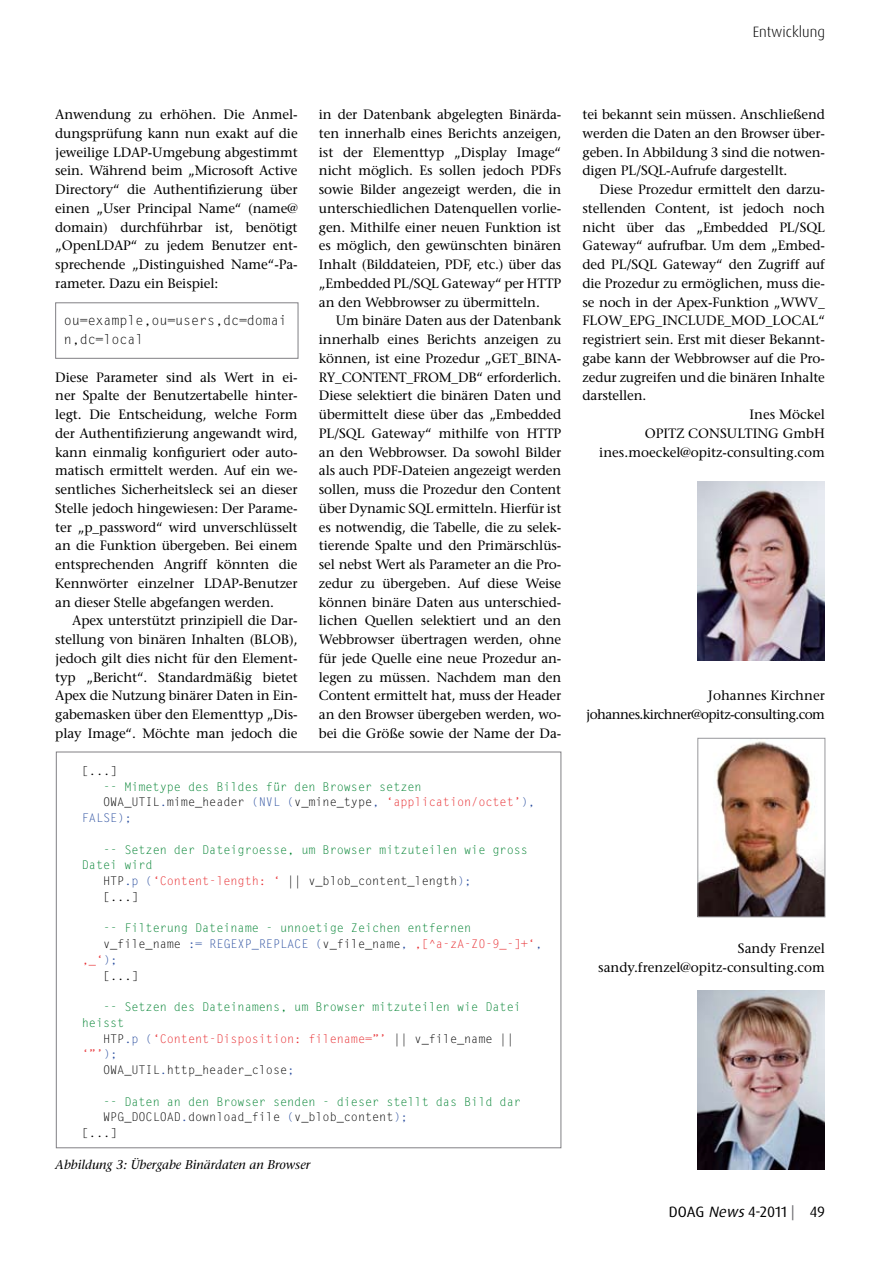
<style>
.page{position:relative;width:893px;height:1263px;background:#fff}
.page>*{position:absolute;margin:0;border:0;box-sizing:border-box;transform-origin:0 0}
.t1{font:15px "Dax Pro";letter-spacing:-.005em;color:#000}
.t2{font:300 15px "Dax Pro";color:#000}
.t3{font:500 13.5px/18.8px "Stone Serif Std";letter-spacing:-.01em;color:#000;text-align:justify}
.t4{font:500 13.5px/18.8px "Stone Serif Std";letter-spacing:-.04em;color:#000;text-align:right}
.t5{font:13.5px/18.8px "Letter Gothic Std";letter-spacing:-.01em;color:#000}
.t6{font:italic 500 12.75px "Stone Serif Std";color:#000}
.t7{font:12px/15.8px "Letter Gothic Std";letter-spacing:-.01em;color:#008231}
.t8{font:12px "Letter Gothic Std";letter-spacing:-.01em;color:#010101}
.t9{font:12px "Letter Gothic Std";letter-spacing:-.01em;color:#e72b2f}
.t10{font:12px "Letter Gothic Std";color:#000}
.t11{font:12px "Letter Gothic Std";letter-spacing:-.01em;color:#2a4e9f}
.s1{color:#2a4e9f}
.s2{color:#e72b2f}
.s3{color:#010101}
.s4{font-style:italic}
.s5{color:#68676c}
</style>
<div class="page">
<img style="left:698px;top:990px;width:127px;height:179px">
<div style="left:55px;top:302px;width:243px;height:57px;border:1px solid #818084"></div>
<img style="left:699px;top:741px;width:124px;height:174px">
<div style="left:697px;top:738px;width:128px;height:179px;border:1px solid #97979b"></div>
<img style="left:698px;top:482px;width:127px;height:178px">
<p class="t2" style="left:753px;top:22px;width:74px">Entwicklung</p>
<p class="t3" style="left:55px;top:105px;width:244px">Anwendung zu erhöhen. Die Anmel&shy;dungsprüfung kann nun exakt auf die jeweilige LDAP-Umgebung abgestimmt sein. Während beim „Microsoft Active Directory“ die Authentifizierung über einen „User Principal Name“ (name@ domain) durchführbar ist, benötigt „OpenLDAP“ zu jedem Benutzer ent&shy;sprechende „Distinguished Name“-Pa&shy;rameter. Dazu ein Beispiel:</p>
<p class="t5" style="left:64px;top:312px;width:225px">ou=example,ou=users,dc=domai n,dc=local</p>
<p class="t3" style="left:55px;top:368px;width:244px">Diese Parameter sind als Wert in ei&shy;ner Spalte der Benutzertabelle hinter&shy;legt. Die Entscheidung, welche Form der Authentifizierung angewandt wird, kann einmalig konfiguriert oder auto&shy;matisch ermittelt werden. Auf ein we&shy;sentliches Sicherheitsleck sei an dieser Stelle jedoch hingewiesen: Der Parame&shy;ter „p_password“ wird unverschlüsselt an die Funktion übergeben. Bei einem entsprechenden Angriff könnten die Kennwörter einzelner LDAP-Benutzer an dieser Stelle abgefangen werden.</p>
<p class="t3" style="left:55px;top:611px;width:244px;text-indent:17px">Apex unterstützt prinzipiell die Dar&shy;stellung von binären Inhalten (BLOB), jedoch gilt dies nicht für den Element&shy;typ „Bericht“. Standardmäßig bietet Apex die Nutzung binärer Daten in Ein&shy;gabemasken über den Elementtyp „Dis&shy;play Image“. Möchte man jedoch die</p>
<p class="t3" style="left:319px;top:105px;width:244px">in der Datenbank abgelegten Binärda&shy;ten innerhalb eines Berichts anzeigen, ist der Elementtyp „Display Image“ nicht möglich. Es sollen jedoch PDFs sowie Bilder angezeigt werden, die in unterschiedlichen Datenquellen vorlie&shy;gen. Mithilfe einer neuen Funktion ist es möglich, den gewünschten binären Inhalt (Bilddateien, PDF, etc.) über das „Embedded PL/SQL Gateway“ per HTTP an den Webbrowser zu übermitteln.</p>
<p class="t3" style="left:319px;top:311px;width:244px;text-indent:17px">Um binäre Daten aus der Datenbank innerhalb eines Berichts anzeigen zu können, ist eine Prozedur „GET_BINA-RY_CONTENT_FROM_DB“ erforderlich.<br>Diese selektiert die binären Daten und übermittelt diese über das „Embedded PL/SQL Gateway“ mithilfe von HTTP an den Webbrowser. Da sowohl Bilder als auch PDF-Dateien angezeigt werden sollen, muss die Prozedur den Content über Dynamic SQL ermitteln. Hierfür ist es notwendig, die Tabelle, die zu selek&shy;tierende Spalte und den Primärschlüs&shy;sel nebst Wert als Parameter an die Pro&shy;zedur zu übergeben. Auf diese Weise können binäre Daten aus unterschied&shy;lichen Quellen selektiert und an den Webbrowser übertragen werden, ohne für jede Quelle eine neue Prozedur an&shy;legen zu müssen. Nachdem man den Content ermittelt hat, muss der Header an den Browser übergeben werden, wo&shy;bei die Größe sowie der Name der Da-</p>
<p class="t10" style="left:82px;top:764px;width:37px">[...]</p>
<p class="t7" style="left:103px;top:779px;width:320px">-- Mimetype des Bildes für den Browser setzen</p>
<p class="t8" style="left:103px;top:795px;width:433px">OWA_UTIL<span class="s1">.</span>mime_header <span class="s1">(NVL (</span>v_mine_type<span class="s1">,</span> <span class="s2">‘application/octet’</span><span class="s1">),</span></p>
<p class="t11" style="left:82px;top:811px;width:51px">FALSE);</p>
<p class="t7" style="left:103px;top:842px;width:426px">-- Setzen der Dateigroesse, um Browser mitzuteilen wie gross</p>
<p class="t7" style="left:82px;top:857px;width:72px">Datei wird</p>
<p class="t8" style="left:103px;top:874px;width:370px">HTP<span class="s1">.p (</span><span class="s2">‘Content-length: ‘</span> || v_blob_content_length<span class="s1">);</span></p>
<p class="t10" style="left:103px;top:890px;width:37px">[...]</p>
<p class="t7" style="left:103px;top:920px;width:370px">-- Filterung Dateiname - unnoetige Zeichen entfernen</p>
<p class="t8" style="left:103px;top:937px;width:441px">v_file_name <span class="s1">:= REGEXP_REPLACE (</span>v_file_name<span class="s1">,</span> <span class="s2">‚[^a-zA-Z0-9_-]+‘</span><span class="s1">,</span></p>
<p class="t9" style="left:82px;top:953px;width:37px">‚_‘<span class="s1">);</span></p>
<p class="t10" style="left:103px;top:968px;width:37px">[...]</p>
<p class="t7" style="left:82px;top:999px;width:441px;text-indent:21px">-- Setzen des Dateinamens, um Browser mitzuteilen wie Datei heisst</p>
<p class="t9" style="left:103px;top:1031px;width:412px"><span class="s3">HTP</span><span class="s1">.p (</span>‘Content-Disposition: filename=”’ <span class="s3">|| v_file_name ||</span></p>
<p class="t9" style="left:82px;top:1047px;width:37px">‘”’<span class="s1">);</span></p>
<p class="t8" style="left:103px;top:1063px;width:193px">OWA_UTIL<span class="s1">.</span>http_header_close<span class="s1">;</span></p>
<p class="t7" style="left:103px;top:1094px;width:419px">-- Daten an den Browser senden - dieser stellt das Bild dar</p>
<p class="t8" style="left:103px;top:1110px;width:306px">WPG_DOCLOAD<span class="s1">.</span>download_file <span class="s1">(</span>v_blob_content<span class="s1">);</span></p>
<p class="t10" style="left:82px;top:1126px;width:37px">[...]</p>
<p class="t6" style="left:55px;top:1157px;width:257px">Abbildung 3: Übergabe Binärdaten an Browser</p>
<p class="t3" style="left:583px;top:105px;width:244px">tei bekannt sein müssen. Anschließend werden die Daten an den Browser über&shy;geben. In Abbildung 3 sind die notwen&shy;digen PL/SQL-Aufrufe dargestellt.</p>
<p class="t3" style="left:600px;top:180px;width:227px">Diese Prozedur ermittelt den darzu-</p>
<p class="t3" style="left:583px;top:199px;width:244px">stellenden Content, ist jedoch noch</p>
<p class="t3" style="left:583px;top:218px;width:244px">nicht über das „Embedded PL/SQL</p>
<p class="t3" style="left:583px;top:236px;width:244px">Gateway“ aufrufbar. Um dem „Embed-</p>
<p class="t3" style="left:583px;top:255px;width:244px">ded PL/SQL Gateway“ den Zugriff auf</p>
<p class="t3" style="left:583px;top:274px;width:244px">die Prozedur zu ermöglichen, muss die-</p>
<p class="t3" style="left:583px;top:293px;width:244px">se noch in der Apex-Funktion „WWV_</p>
<p class="t3" style="left:583px;top:311px;width:244px">FLOW_EPG_INCLUDE_MOD_LOCAL“</p>
<p class="t3" style="left:583px;top:330px;width:244px">registriert sein. Erst mit dieser Bekannt-</p>
<p class="t3" style="left:583px;top:349px;width:244px">gabe kann der Webbrowser auf die Pro-</p>
<p class="t3" style="left:583px;top:368px;width:244px">zedur zugreifen und die binären Inhalte</p>
<p class="t3" style="left:583px;top:386px;width:65px">darstellen.</p>
<p class="t3" style="left:749px;top:405px;width:77px">Ines Möckel</p>
<p class="t3" style="left:645px;top:424px;width:182px">OPITZ CONSULTING GmbH</p>
<p class="t3" style="left:599px;top:443px;width:227px">ines.moeckel@opitz-consulting.com</p>
<p class="t4" style="left:586px;top:686px;width:240px">Johannes Kirchner johannes.kirchner@opitz-consulting.com</p>
<p class="t3" style="left:598px;top:939px;width:228px;text-align:right">Sandy Frenzel sandy.frenzel@opitz-consulting.com</p>
<p class="t1" style="left:669px;top:1202px;width:158px">DOAG <span class="s4">News</span>4-2011 <span class="s5">|</span> 49</p>
</div>
